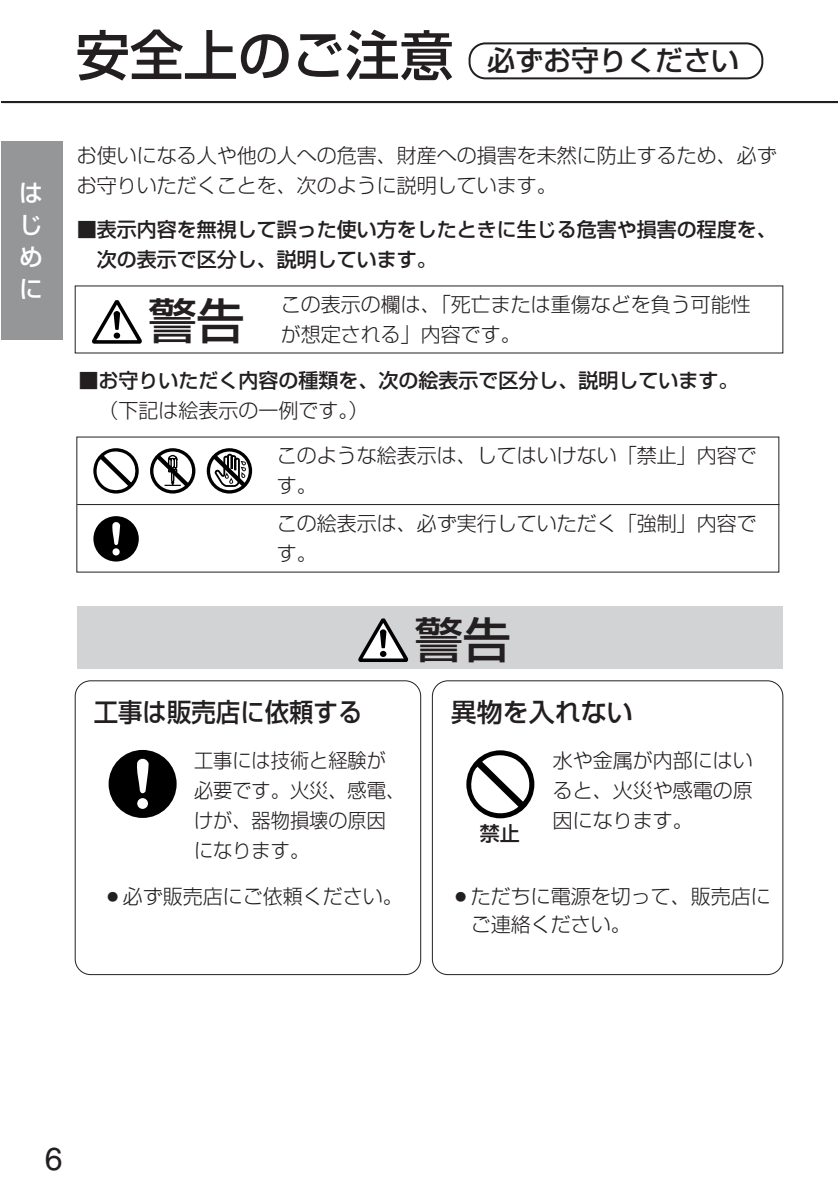
<style>
.page{position:relative;width:838px;height:1190px;background:#fff}
.page>*{position:absolute;margin:0;border:0;box-sizing:border-box;transform-origin:0 0}
.t1{font:500 48px "Shin Go";color:#231f20}
.t2{font:32px "Helvetica";color:#231f20}
.t3{font:500 28px "Shin Go";color:#231f20}
.t4{font:500 26px "Shin Go";color:#231f20;scale:.94 1}
.t5{font:500 26px "Shin Go";color:#231f20}
.t6{font:500 24px/32px "Shin Go";color:#fff;text-align:justify}
.t7{font:300 20px/30px "Shin Go";color:#231f20}
.t8{font:500 20px/30px "Shin Go";color:#231f20}
.t9{font:300 20px/30px "Shin Go";color:#231f20;scale:.96 1}
.s1{font-size:54px}
</style>
<div class="page">
<hr style="left:1px;top:101px;width:837px;height:2px;background:#231f20">
<div style="left:1px;top:142px;width:61px;height:198px;background:#949698"></div>
<svg style="left:469px;top:42px;width:294px;height:37px"></svg>
<svg style="left:93px;top:448px;width:46px;height:46px"></svg>
<svg style="left:96px;top:450px;width:40px;height:41px"></svg>
<div style="left:93px;top:516px;width:46px;height:46px;background:#000;border-radius:50%"></div>
<div style="left:113px;top:548px;width:7px;height:7px;background:#fff;border-radius:50%"></div>
<svg style="left:112px;top:522px;width:8px;height:23px"></svg>
<svg style="left:150px;top:448px;width:45px;height:46px"></svg>
<svg style="left:207px;top:448px;width:45px;height:46px"></svg>
<hr style="left:77px;top:504px;width:702px;height:1px;background:#231f20">
<div style="left:77px;top:607px;width:706px;height:62px;background:#d1d3d4"></div>
<svg style="left:358px;top:618px;width:51px;height:44px"></svg>
<div style="left:75px;top:680px;width:346px;height:295px;border:2px solid #231f20;border-radius:16px"></div>
<div style="left:109px;top:750px;width:68px;height:68px;background:#000;border-radius:50%"></div>
<div style="left:137px;top:798px;width:11px;height:11px;background:#fff;border-radius:50%"></div>
<svg style="left:137px;top:758px;width:12px;height:36px"></svg>
<div style="left:432px;top:680px;width:351px;height:295px;border:2px solid #231f20;border-radius:16px"></div>
<div style="left:466px;top:750px;width:68px;height:68px;background:#000;border-radius:50%"></div>
<svg style="left:470px;top:754px;width:61px;height:61px"></svg>
<svg style="left:92px;top:300px;width:50px;height:44px"></svg>
<p class="t6" style="left:19px;top:179px;width:25px">はじめに</p>
<h3 class="t3" style="left:76px;top:50px;width:665px"><span class="s1">安全上のご注意</span> 必ずお守りください</h3>
<p class="t7" style="left:77px;top:143px;width:702px">お使いになる人や他の人への危害、財産への損害を未然に防止するため、必ずお守りいただくことを、次のように説明しています。</p>
<p class="t8" style="left:97px;top:216px;width:682px;text-indent:-20px">■表示内容を無視して誤った使い方をしたときに生じる危害や損害の程度を、次の表示で区分し、説明しています。</p>
<p class="t7" style="left:281px;top:292px;width:471px">この表示の欄は、「死亡または重傷などを負う可能性</p>
<h1 class="t1" style="left:148px;top:303px;width:98px">警告</h1>
<p class="t7" style="left:281px;top:322px;width:241px">が想定される」内容です。</p>
<p class="t8" style="left:78px;top:368px;width:661px">■お守りいただく内容の種類を、次の絵表示で区分し、説明しています。</p>
<p class="t7" style="left:98px;top:398px;width:272px">（下記は絵表示の一例です。）</p>
<p class="t7" style="left:277px;top:443px;width:482px">このような絵表示は、してはいけない「禁止」内容です。</p>
<p class="t7" style="left:277px;top:511px;width:482px">この絵表示は、必ず実行していただく「強制」内容です。</p>
<h3 class="t4" style="left:94px;top:702px;width:287px">工事は販売店に依頼する</h3>
<p class="t9" style="left:194px;top:748px;width:222px">工事には技術と経験が必要です。火災、感電、けが、器物損壊の原因になります。</p>
<p class="t7" style="left:103px;top:884px;width:301px">○必ず販売店にご依頼ください。</p>
<h1 class="t1" style="left:415px;top:622px;width:98px">警告</h1>
<h3 class="t5" style="left:451px;top:702px;width:184px">異物を入れない</h3>
<p class="t8" style="left:480px;top:821px;width:41px">禁止</p>
<p class="t7" style="left:553px;top:748px;width:202px;text-align:justify">水や金属が内部にはいると、火災や感電の原因になります。</p>
<p class="t7" style="left:471px;top:885px;width:302px;line-height:28px;text-indent:-20px">○ただちに電源を切って、販売店にご連絡ください。</p>
<h2 class="t2" style="left:45px;top:1147px;width:19px">6</h2>
</div>
